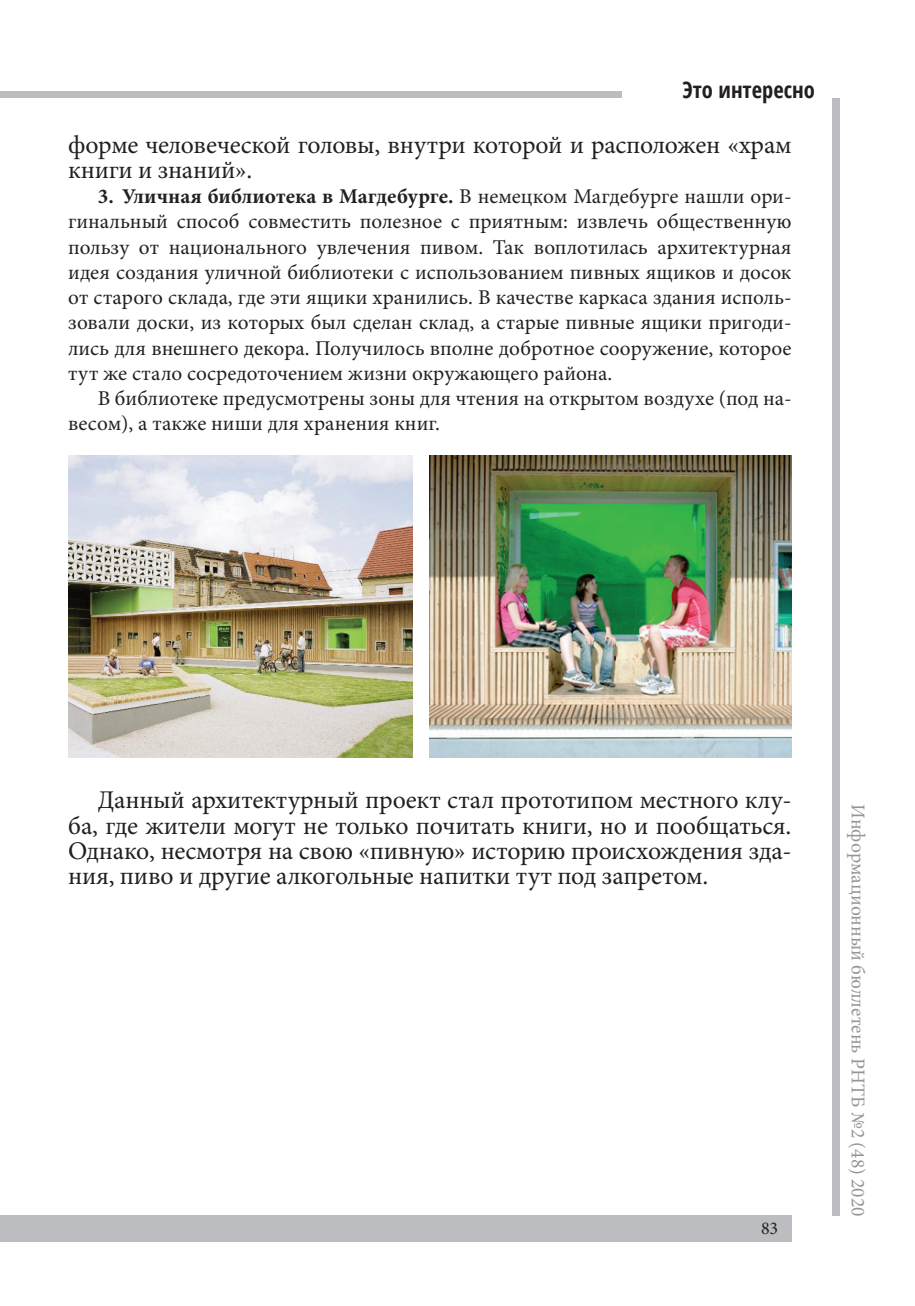
<style>
.page{position:relative;width:915px;height:1306px;background:#fff}
.page>*{position:absolute;margin:0;border:0;box-sizing:border-box;transform-origin:0 0}
.t1{font:25.5px/25.2px "Minion Pro";letter-spacing:-.01em;color:#231f20}
.t2{font:700 condensed 22.5px "Open Sans";color:#231f20}
.t3{font:21px/25.2px "Minion Pro";color:#231f20;text-align:justify}
.t4{font:19.5px "Minion Pro";color:#939598}
.t5{font:18px "Minion Pro";color:#231f20}
.s1{font-weight:700}
</style>
<div class="page">
<div style="left:0;top:1215px;width:791px;height:26px;background:#bcbdc0"></div>
<div style="left:832px;top:98px;width:7px;height:1117px;background:#bcbdc0"></div>
<div style="left:0;top:91px;width:621px;height:7px;background:#bcbdc0"></div>
<img style="left:68px;top:455px;width:344px;height:303px">
<img style="left:429px;top:455px;width:362px;height:303px">
<p class="t2" style="left:682px;top:74px;width:134px">Это интересно</p>
<p class="t1" style="left:68px;top:132px;width:724px">форме человеческой головы, внутри которой и расположен «храм книги и знаний».</p>
<p class="t3" style="left:68px;top:184px;width:724px;text-indent:30px"><span class="s1">3. Уличная библиотека в Магдебурге.</span> В немецком Магдебурге нашли ори&shy;гинальный способ совместить полезное с приятным: извлечь общественную пользу от национального увлечения пивом. Так воплотилась архитектурная идея создания уличной библиотеки с использованием пивных ящиков и досок от старого склада, где эти ящики хранились. В качестве каркаса здания исполь&shy;зовали доски, из которых был сделан склад, а старые пивные ящики пригоди&shy;лись для внешнего декора. Получилось вполне добротное сооружение, которое тут же стало сосредоточением жизни окружающего района.</p>
<p class="t3" style="left:68px;top:386px;width:724px;text-indent:30px">В библиотеке предусмотрены зоны для чтения на открытом воздухе (под на&shy;весом), а также ниши для хранения книг.</p>
<p class="t1" style="left:68px;top:787px;width:724px;text-align:justify;text-indent:30px">Данный архитектурный проект стал прототипом местного клу&shy;ба, где жители могут не только почитать книги, но и пообщаться.<br>Однако, несмотря на свою «пивную» историю происхождения зда&shy;ния, пиво и другие алкогольные напитки тут под запретом.</p>
<p class="t5" style="left:760px;top:1216px;width:19px">83</p>
<p class="t4" style="left:870px;top:804px;width:414px;rotate:90deg">Информационный бюллетень РНТБ №2 (48) 2020</p>
</div>
